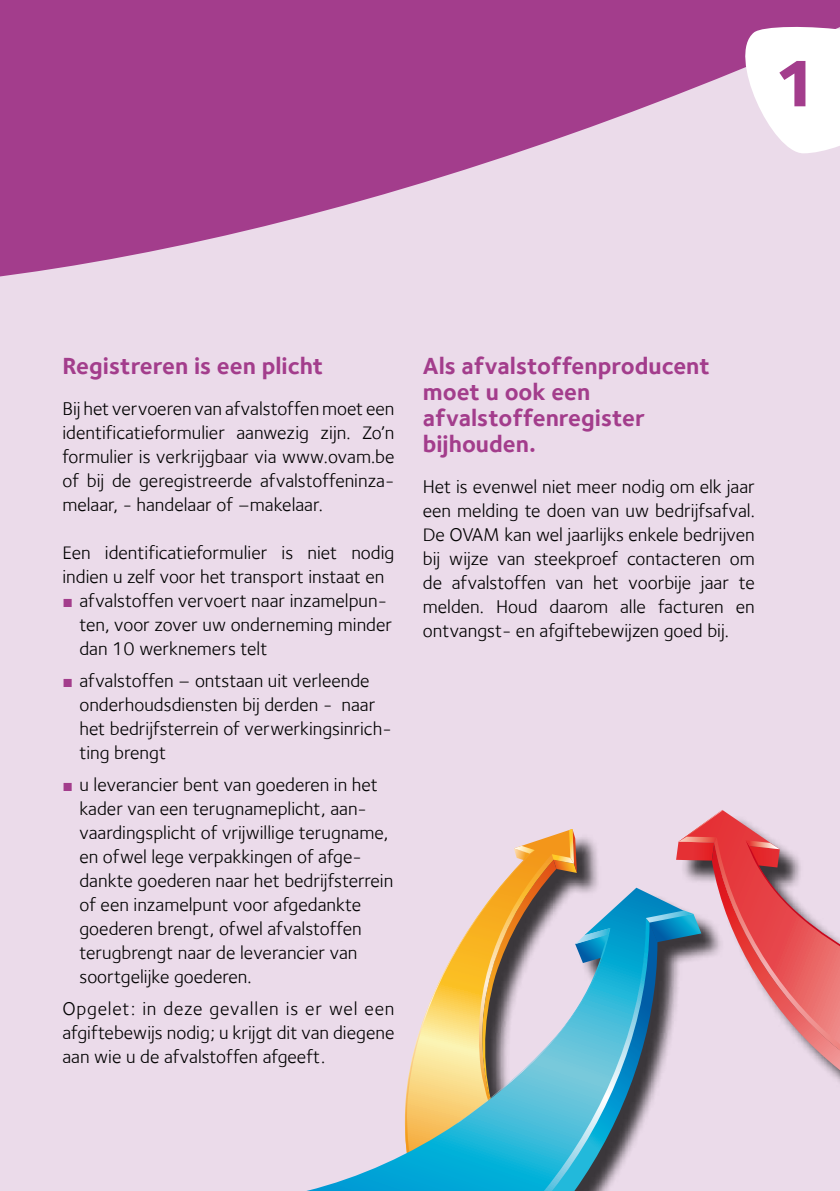
<style>
.page{position:relative;width:840px;height:1191px;background:#fff}
.page>*{position:absolute;margin:0;border:0;box-sizing:border-box;transform-origin:0 0}
.t1{font:68px "Foundry Sterling Extra Bold CE";color:#a33d8c}
.t2{font:700 24px/26px "Foundry Sterling";color:#a33d8c}
.t3{font:19px/24px "Foundry Sterling";color:#000;text-align:justify}
</style>
<div class="page">
<div style="left:0;top:0;width:839px;height:1191px;background:#ebdbea"></div>
<svg style="left:0;top:0;width:839px;height:277px;fill:#a33d8c"></svg>
<svg style="left:725px;top:19px;width:114px;height:134px"></svg>
<svg style="left:306px;top:950px;width:150px;height:241px"></svg>
<svg style="left:456px;top:810px;width:383px;height:381px"></svg>
<h1 class="t1" style="left:773px;top:40px;width:46px">1</h1>
<p class="t2" style="left:62px;top:353px;width:262px">Registreren is een plicht</p>
<p class="t3" style="left:62px;top:397px;width:333px">Bij het vervoeren van afvalstoffen moet een identificatieformulier aanwezig zijn. Zo’n formulier is verkrijgbaar via www.ovam.be of bij de geregistreerde afvalstoffeninza&shy;melaar, - handelaar of –makelaar.</p>
<p class="t3" style="left:62px;top:541px;width:333px">Een identificatieformulier is niet nodig</p>
<p class="t3" style="left:62px;top:565px;width:323px">indien u zelf voor het transport instaat en</p>
<p class="t3" style="left:79px;top:589px;width:309px">afvalstoffen vervoert naar inzamelpun-</p>
<p class="t3" style="left:79px;top:613px;width:314px">ten, voor zover uw onderneming minder</p>
<p class="t3" style="left:79px;top:637px;width:189px">dan 10 werknemers telt</p>
<p class="t3" style="left:79px;top:668px;width:313px;text-align:left">afvalstoffen – ontstaan uit verleende onderhoudsdiensten bij derden - naar het bedrijfsterrein of verwerkingsinrich&shy;ting brengt</p>
<p class="t3" style="left:79px;top:772px;width:315px;text-align:left">u leverancier bent van goederen in het kader van een terugnameplicht, aan&shy;vaardingsplicht of vrijwillige terugname, en ofwel lege verpakkingen of afge&shy;dankte goederen naar het bedrijfsterrein of een inzamelpunt voor afgedankte goederen brengt, ofwel afvalstoffen terugbrengt naar de leverancier van soortgelijke goederen.</p>
<p class="t3" style="left:62px;top:996px;width:333px">Opgelet: in deze gevallen is er wel een afgiftebewijs nodig; u krijgt dit van diegene aan wie u de afvalstoffen afgeeft.</p>
<p class="t2" style="left:422px;top:353px;width:288px">Als afvalstoffenproducent moet u ook een afvalstoffenregister bijhouden.</p>
<p class="t3" style="left:422px;top:475px;width:333px">Het is evenwel niet meer nodig om elk jaar een melding te doen van uw bedrijfsafval.<br>De OVAM kan wel jaarlijks enkele bedrijven bij wijze van steekproef contacteren om de afvalstoffen van het voorbije jaar te melden. Houd daarom alle facturen en ontvangst- en afgiftebewijzen goed bij.</p>
</div>
